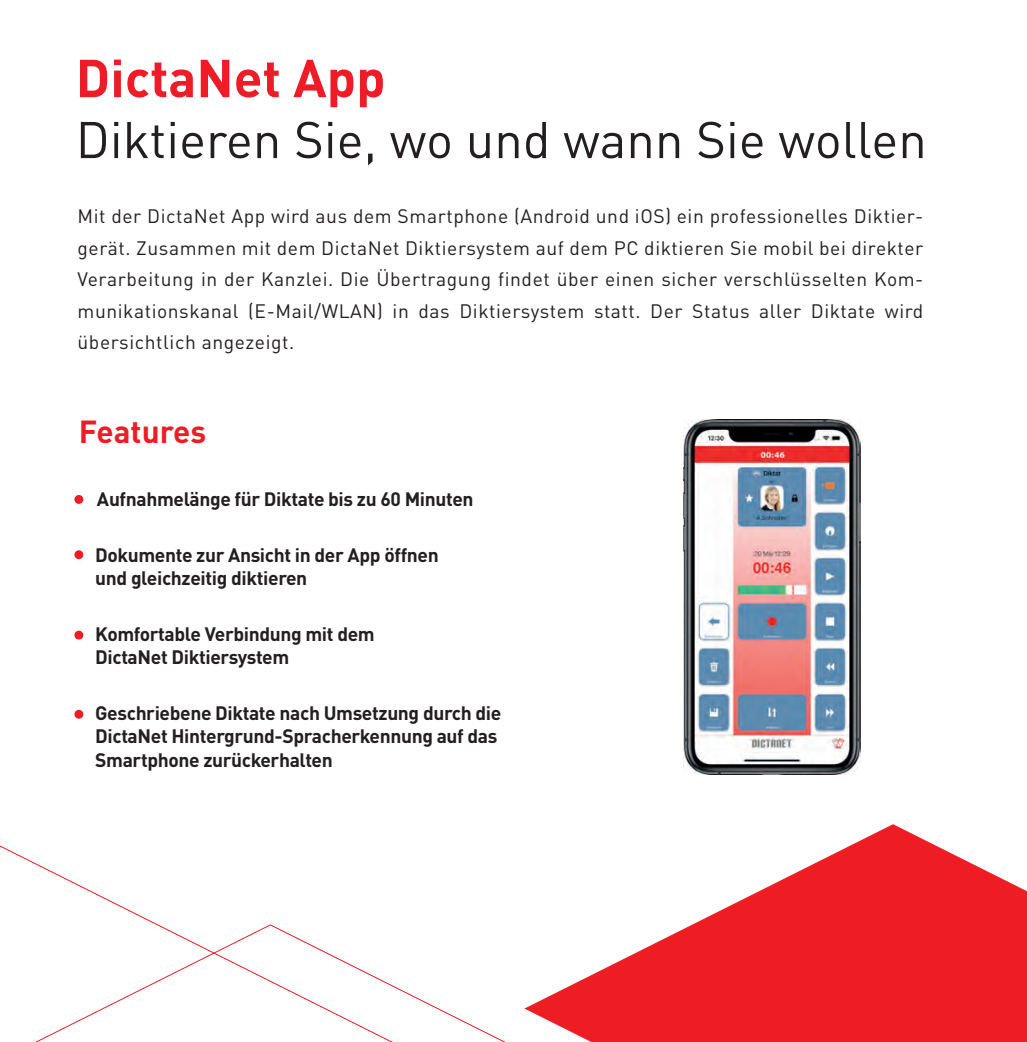
<style>
.page{position:relative;width:1027px;height:1042px;background:#fff}
.page>*{position:absolute;margin:0;border:0;box-sizing:border-box;transform-origin:0 0}
.t1{font:700 52.5px "DIN Pro";color:#ee1c27}
.t2{font:50.75px "DIN Pro";color:#231f20}
.t3{font:700 31.5px "DIN Pro";color:#ee1c25}
.t4{font:19.25px/31.5px "DIN Pro";letter-spacing:.03em;color:#231f20;text-align:justify}
.t5{font:700 19.25px/23.1px "DIN Pro";letter-spacing:-.02em;color:#231f20}
</style>
<div class="page">
<div style="left:74px;top:495px;width:9px;height:9px;background:#ee1d23;border-radius:50%"></div>
<div style="left:74px;top:550px;width:9px;height:9px;background:#ee1d23;border-radius:50%"></div>
<div style="left:74px;top:630px;width:9px;height:9px;background:#ee1d23;border-radius:50%"></div>
<div style="left:74px;top:710px;width:9px;height:9px;background:#ee1d23;border-radius:50%"></div>
<svg style="left:524px;top:824px;width:503px;height:218px"></svg>
<svg style="left:0;top:845px;width:416px;height:197px"></svg>
<img style="left:683px;top:419px;width:177px;height:355px">
<h1 class="t1" style="left:76px;top:37px;width:311px">DictaNet App</h1>
<h2 class="t2" style="left:76px;top:101px;width:853px">Diktieren Sie, wo und wann Sie wollen</h2>
<p class="t4" style="left:78px;top:199px;width:847px">Mit der DictaNet App wird aus dem Smartphone (Android und iOS) ein professionelles Diktier&shy;gerät. Zusammen mit dem DictaNet Diktiersystem auf dem PC diktieren Sie mobil bei direkter Verarbeitung in der Kanzlei. Die Übertragung findet über einen sicher verschlüsselten Kom&shy;munikationskanal (E-Mail/WLAN) in das Diktiersystem statt. Der Status aller Diktate wird übersichtlich angezeigt.</p>
<h3 class="t3" style="left:79px;top:407px;width:129px">Features</h3>
<p class="t5" style="left:97px;top:486px;width:378px">Aufnahmelänge für Diktate bis zu 60 Minuten</p>
<p class="t5" style="left:95px;top:542px;width:345px">Dokumente zur Ansicht in der App öffnen und gleichzeitig diktieren</p>
<p class="t5" style="left:95px;top:621px;width:281px">Komfortable Verbindung mit dem<br>DictaNet Diktiersystem</p>
<p class="t5" style="left:95px;top:700px;width:408px">Geschriebene Diktate nach Umsetzung durch die<br>DictaNet Hintergrund-Spracherkennung auf das<br>Smartphone zurückerhalten</p>
</div>
